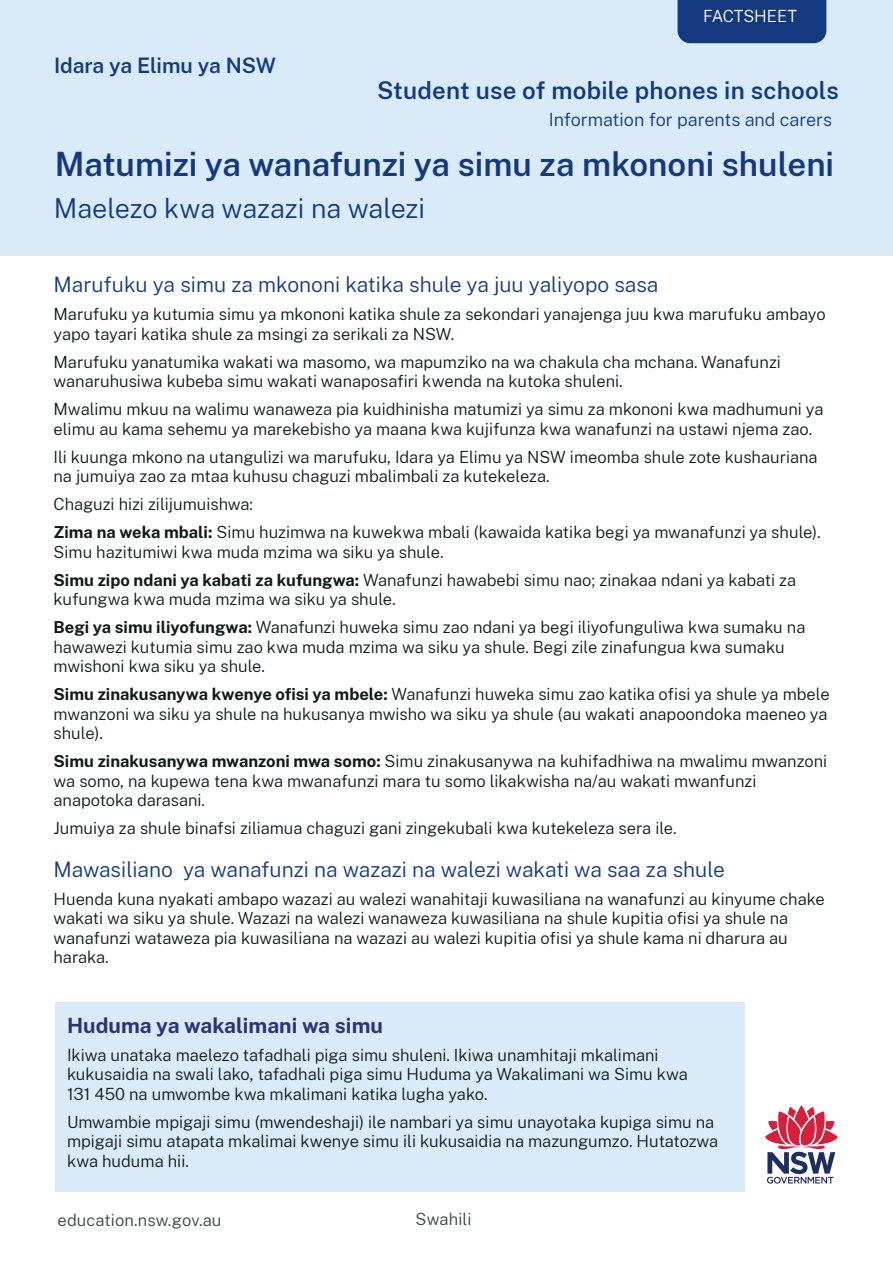
<style>
.page{position:relative;width:893px;height:1263px;background:#fff}
.page>*{position:absolute;margin:0;border:0;box-sizing:border-box;transform-origin:0 0}
.t1{font:600 33px "Public Sans";color:#15397f}
.t2{font:300 27px "Public Sans";color:#15397f}
.t3{font:600 24px "Public Sans";letter-spacing:.01em;color:#15397f}
.t4{font:300 21px "Public Sans";color:#15397f}
.t5{font:700 21px "Public Sans";color:#283677}
.t6{font:600 21px "Public Sans";letter-spacing:-.005em;color:#15397f}
.t7{font:300 18px "Public Sans";color:#15397f}
.Body{font:300 16.5px/19.5px "Public Sans";color:#0f1a18}
.t8{font:300 16.5px "Public Sans";letter-spacing:.01em;color:#394241}
.t9{font:300 16.5px "Public Sans";color:#fff}
.s1{font-weight:700}
</style>
<div class="page">
<div style="left:0;top:0;width:893px;height:255px;background:#d9ebf9"></div>
<div style="left:677px;top:0;width:149px;height:43px;background:#15397f"></div>
<svg style="left:765px;top:1105px;width:73px;height:78px"></svg>
<div style="left:55px;top:1002px;width:689px;height:189px;background:#d9ebf9"></div>
<p class="t6" style="left:54px;top:50px;width:223px">Idara ya Elimu ya NSW</p>
<p class="t9" style="left:703px;top:5px;width:96px">FACTSHEET</p>
<h3 class="t3" style="left:377px;top:73px;width:463px">Student use of mobile phones in schools</h3>
<p class="t7" style="left:549px;top:107px;width:285px">Information for parents and carers</p>
<h1 class="t1" style="left:55px;top:141px;width:781px">Matumizi ya wanafunzi ya simu za mkononi shuleni</h1>
<h2 class="t2" style="left:54px;top:190px;width:373px">Maelezo kwa wazazi na walezi</h2>
<h3 class="t4" style="left:54px;top:270px;width:606px">Marufuku ya simu za mkononi katika shule ya juu yaliyopo sasa</h3>
<p class="Body" style="left:54px;top:304px;width:774px">Marufuku ya kutumia simu ya mkononi katika shule za sekondari yanajenga juu kwa marufuku ambayo yapo tayari katika shule za msingi za serikali za NSW.</p>
<p class="Body" style="left:54px;top:351px;width:729px">Marufuku yanatumika wakati wa masomo, wa mapumziko na wa chakula cha mchana. Wanafunzi wanaruhusiwa kubeba simu wakati wanaposafiri kwenda na kutoka shuleni.</p>
<p class="Body" style="left:54px;top:399px;width:771px">Mwalimu mkuu na walimu wanaweza pia kuidhinisha matumizi ya simu za mkononi kwa madhumuni ya elimu au kama sehemu ya marekebisho ya maana kwa kujifunza kwa wanafunzi na ustawi njema zao.</p>
<p class="Body" style="left:54px;top:446px;width:766px">Ili kuunga mkono na utangulizi wa marufuku, Idara ya Elimu ya NSW imeomba shule zote kushauriana na jumuiya zao za mtaa kuhusu chaguzi mbalimbali za kutekeleza.</p>
<p class="Body" style="left:54px;top:494px;width:201px">Chaguzi hizi zilijumuishwa:</p>
<p class="Body" style="left:54px;top:522px;width:769px"><span class="s1">Zima na weka mbali:</span> Simu huzimwa na kuwekwa mbali (kawaida katika begi ya mwanafunzi ya shule).<br>Simu hazitumiwi kwa muda mzima wa siku ya shule.</p>
<p class="Body" style="left:54px;top:569px;width:744px"><span class="s1">Simu zipo ndani ya kabati za kufungwa:</span> Wanafunzi hawabebi simu nao; zinakaa ndani ya kabati za kufungwa kwa muda mzima wa siku ya shule.</p>
<p class="Body" style="left:54px;top:617px;width:753px"><span class="s1">Begi ya simu iliyofungwa:</span> Wanafunzi huweka simu zao ndani ya begi iliyofunguliwa kwa sumaku na hawawezi kutumia simu zao kwa muda mzima wa siku ya shule. Begi zile zinafungua kwa sumaku mwishoni kwa siku ya shule.</p>
<p class="Body" style="left:54px;top:684px;width:778px"><span class="s1">Simu zinakusanywa kwenye ofisi ya mbele:</span> Wanafunzi huweka simu zao katika ofisi ya shule ya mbele mwanzoni wa siku ya shule na hukusanya mwisho wa siku ya shule (au wakati anapoondoka maeneo ya shule).</p>
<p class="Body" style="left:54px;top:751px;width:775px"><span class="s1">Simu zinakusanywa mwanzoni mwa somo:</span> Simu zinakusanywa na kuhifadhiwa na mwalimu mwanzoni wa somo, na kupewa tena kwa mwanafunzi mara tu somo likakwisha na/au wakati mwanfunzi anapotoka darasani.</p>
<p class="Body" style="left:54px;top:818px;width:625px">Jumuiya za shule binafsi ziliamua chaguzi gani zingekubali kwa kutekeleza sera ile.</p>
<h3 class="t4" style="left:54px;top:855px;width:673px">Mawasiliano ya wanafunzi na wazazi na walezi wakati wa saa za shule</h3>
<p class="Body" style="left:54px;top:888px;width:773px">Huenda kuna nyakati ambapo wazazi au walezi wanahitaji kuwasiliana na wanafunzi au kinyume chake wakati wa siku ya shule. Wazazi na walezi wanaweza kuwasiliana na shule kupitia ofisi ya shule na wanafunzi wataweza pia kuwasiliana na wazazi au walezi kupitia ofisi ya shule kama ni dharura au haraka.</p>
<h3 class="t5" style="left:67px;top:1009px;width:317px">Huduma ya wakalimani wa simu</h3>
<p class="Body" style="left:67px;top:1044px;width:622px">Ikiwa unataka maelezo tafadhali piga simu shuleni. Ikiwa unamhitaji mkalimani kukusaidia na swali lako, tafadhali piga simu Huduma ya Wakalimani wa Simu kwa<br>131 450 na umwombe kwa mkalimani katika lugha yako.</p>
<p class="Body" style="left:67px;top:1111px;width:653px">Umwambie mpigaji simu (mwendeshaji) ile nambari ya simu unayotaka kupiga simu na mpigaji simu atapata mkalimai kwenye simu ili kukusaidia na mazungumzo. Hutatozwa kwa huduma hii.</p>
<p class="t8" style="left:58px;top:1209px;width:165px">education.nsw.gov.au</p>
<p class="t8" style="left:415px;top:1207px;width:58px">Swahili</p>
</div>
